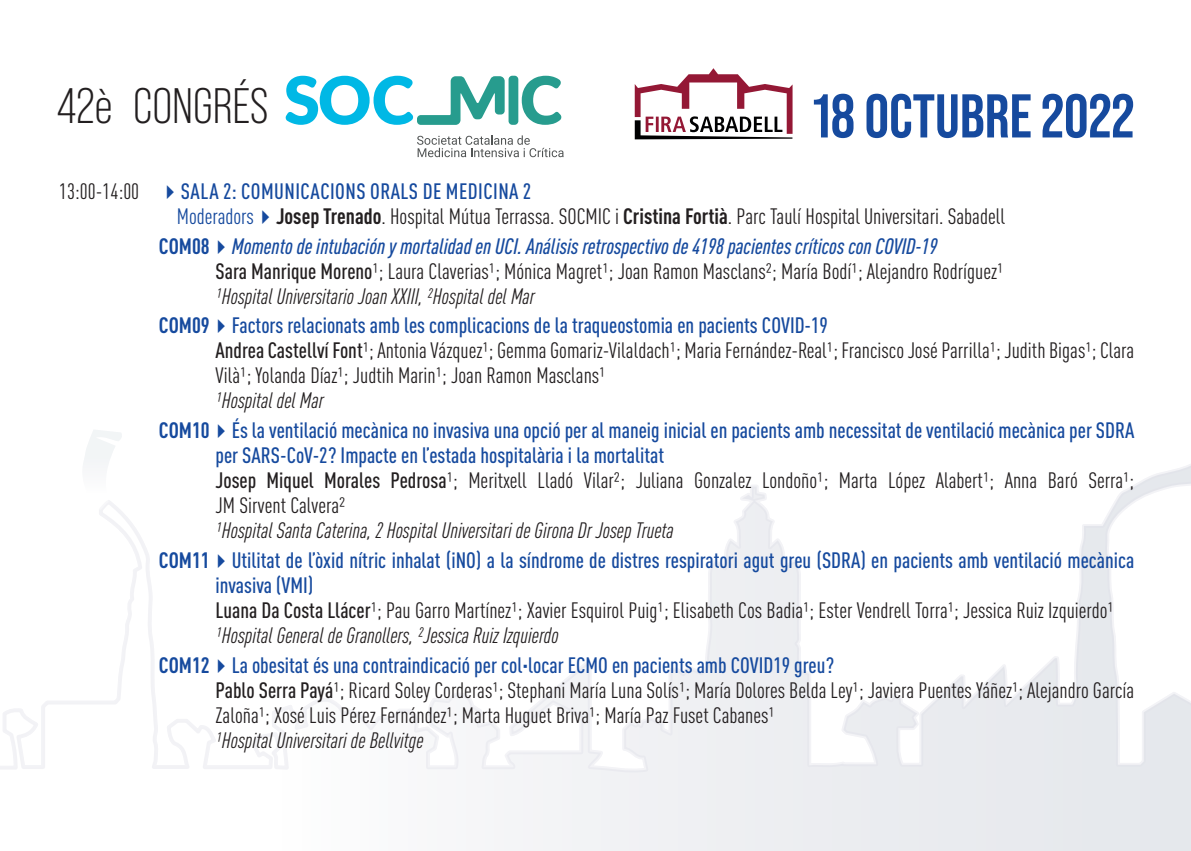
<style>
.page{position:relative;width:1191px;height:851px;background:#fff}
.page>*{position:absolute;margin:0;border:0;box-sizing:border-box;transform-origin:0 0}
.t1{font:700 61.6px "Bebas Neue Pro";color:#164a9e}
.t2{font:49.8px "Bebas Neue Pro";color:#231f20}
.t3{font:condensed 22px/25px "DIN Pro";color:#231f20}
.t4{font:500 condensed 22px/25px "DIN Pro";color:#164a9e}
.t5{font:italic condensed 22px "DIN Pro";color:#231f20}
.t6{font:italic 500 condensed 22px "DIN Pro";color:#164a9e}
.t7{font:500 condensed 22px "DIN Pro";letter-spacing:.02em;color:#164a9e}
.s1{font-weight:400;color:#231f20}
.s2{color:#164a9e}
.s3{font-weight:700}
.s4{font-weight:700;font-style:normal}
.s5{font-weight:500}
</style>
<div class="page">
<svg style="left:0;top:464px;width:1191px;height:386px"></svg>
<svg style="left:80px;top:430px;width:43px;height:79px"></svg>
<svg style="left:417px;top:135px;width:146px;height:22px"></svg>
<div style="left:508px;top:76px;width:10px;height:49px;background:#279c8e;border-radius:4px"></div>
<svg style="left:522px;top:76px;width:40px;height:49px"></svg>
<svg style="left:285px;top:76px;width:219px;height:49px"></svg>
<svg style="left:635px;top:68px;width:157px;height:71px"></svg>
<h2 class="t2" style="left:57px;top:78px;width:213px">42è CONGRÉS</h2>
<h1 class="t1" style="left:812px;top:81px;width:323px">18 OCTUBRE 2022</h1>
<p class="t7" style="left:59px;top:175px;width:474px"><span class="s1">13:00-14:00</span> ✔SALA 2: COMUNICACIONS ORALS DE MEDICINA 2</p>
<p class="t3" style="left:177px;top:202px;width:829px"><span class="s2">Moderadors✔</span><span class="s3">Josep Trenado</span>. Hospital Mútua Terrassa. SOCMIC i <span class="s3">Cristina Fortià</span>. Parc Taulí Hospital Universitari. Sabadell</p>
<p class="t6" style="left:159px;top:230px;width:780px"><span class="s4">COM08</span>✔Momento de intubación y mortalidad en UCI. Análisis retrospectivo de 4198 pacientes críticos con COVID-19</p>
<p class="t3" style="left:215px;top:257px;width:789px"><span class="s5">Sara Manrique Moreno</span>1; Laura Claverias1; Mónica Magret1; Joan Ramon Masclans2; María Bodí1; Alejandro Rodríguez1</p>
<p class="t5" style="left:215px;top:280px;width:321px">1Hospital Universitario Joan XXIII, 2Hospital del Mar</p>
<p class="t4" style="left:159px;top:311px;width:670px"><span class="s3">COM09</span>✔Factors relacionats amb les complicacions de la traqueostomia en pacients COVID-19</p>
<p class="t3" style="left:215px;top:336px;width:920px"><span class="s5">Andrea Castellví Font</span>1; Antonia Vázquez1; Gemma Gomariz-Vilaldach1; Maria Fernández-Real1; Francisco José Parrilla1; Judith Bigas1; Clara<br>Vilà1; Yolanda Díaz1; Judtih Marin1; Joan Ramon Masclans1</p>
<p class="t5" style="left:215px;top:385px;width:110px">1Hospital del Mar</p>
<p class="t4" style="left:215px;top:415px;width:920px;text-indent:-57px"><span class="s3">COM10</span>✔És la ventilació mecànica no invasiva una opció per al maneig inicial en pacients amb necessitat de ventilació mecànica per SDRA per SARS-CoV-2? Impacte en l’estada hospitalària i la mortalitat</p>
<p class="t3" style="left:215px;top:466px;width:920px"><span class="s5">Josep Miquel Morales Pedrosa</span>1; Meritxell Lladó Vilar2; Juliana Gonzalez Londoño1; Marta López Alabert1; Anna Baró Serra1;<br>JM Sirvent Calvera2</p>
<p class="t5" style="left:215px;top:514px;width:460px">1Hospital Santa Caterina, 2 Hospital Universitari de Girona Dr Josep Trueta</p>
<p class="t4" style="left:215px;top:545px;width:920px;text-indent:-57px"><span class="s3">COM11</span>✔Utilitat de l’òxid nítric inhalat (iNO) a la síndrome de distres respiratori agut greu (SDRA) en pacients amb ventilació mecànica invasiva (VMI)</p>
<p class="t3" style="left:215px;top:595px;width:899px"><span class="s5">Luana Da Costa Llácer</span>1; Pau Garro Martínez1; Xavier Esquirol Puig1; Elisabeth Cos Badia1; Ester Vendrell Torra1; Jessica Ruiz Izquierdo1</p>
<p class="t5" style="left:215px;top:619px;width:345px">1Hospital General de Granollers, 2Jessica Ruiz Izquierdo</p>
<p class="t4" style="left:159px;top:651px;width:677px"><span class="s3">COM12</span>✔La obesitat és una contraindicació per col·locar ECMO en pacients amb COVID19 greu?</p>
<p class="t3" style="left:215px;top:676px;width:920px"><span class="s5">Pablo Serra Payá</span>1; Ricard Soley Corderas1; Stephani María Luna Solís1; María Dolores Belda Ley1; Javiera Puentes Yáñez1; Alejandro García<br>Zaloña1; Xosé Luis Pérez Fernández1; Marta Huguet Briva1; María Paz Fuset Cabanes1</p>
<p class="t5" style="left:215px;top:724px;width:209px">1Hospital Universitari de Bellvitge</p>
</div>
